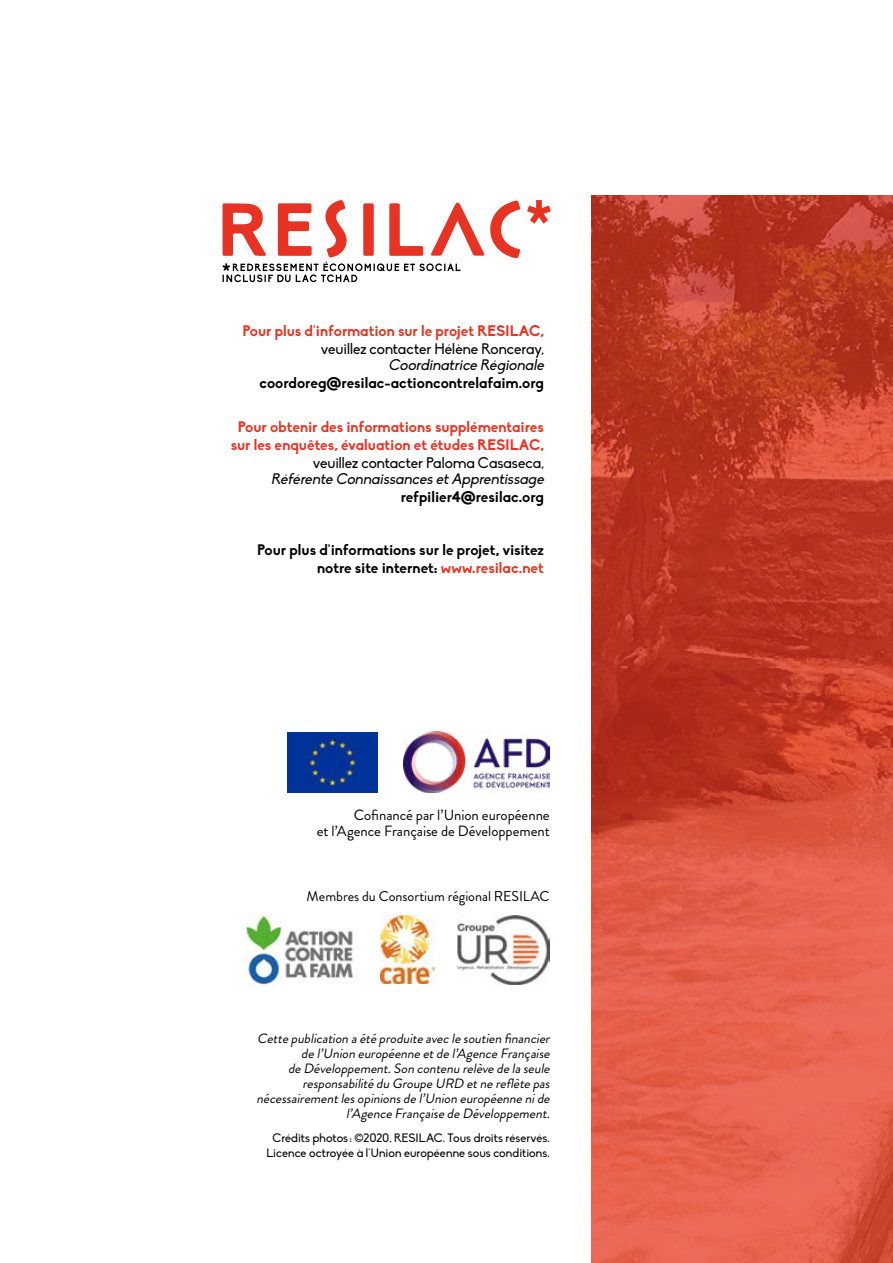
<style>
.page{position:relative;width:893px;height:1263px;background:#fff}
.page>*{position:absolute;margin:0;border:0;box-sizing:border-box;transform-origin:0 0}
.t1{font:700 15px/18px "Biko";letter-spacing:-.005em;color:#000;text-align:right}
.t2{font:700 15px/18px "Biko";letter-spacing:-.005em;color:#e63323;text-align:center}
.t3{font:15px "Biko";letter-spacing:-.005em;color:#000}
.t4{font:italic 15px "Biko";color:#000}
.t5{font:14.85px/16.5px "Brandon Grotesque";letter-spacing:-.005em;color:#000;text-align:right}
.t6{font:14.25px "Brandon Grotesque";letter-spacing:-.005em;color:#000}
.t7{font:italic 13.5px/15px "Brandon Grotesque";color:#000;text-align:right}
.t8{font:12px/15px "Biko";color:#000;text-align:center}
.s1{color:#e63323}
</style>
<div class="page">
<svg style="left:490px;top:201px;width:30px;height:57px"></svg>
<svg style="left:527px;top:200px;width:24px;height:24px"></svg>
<svg style="left:222px;top:200px;width:262px;height:82px"></svg>
<img style="left:457px;top:915px;width:93px;height:69px">
<img style="left:403px;top:732px;width:147px;height:61px">
<img style="left:380px;top:916px;width:54px;height:68px">
<img style="left:287px;top:732px;width:91px;height:61px">
<img style="left:245px;top:914px;width:108px;height:71px">
<svg style="left:591px;top:196px;width:302px;height:1067px;background:#cd4a36"></svg>
<p class="t2" style="left:242px;top:322px;width:303px">Pour plus d'information sur le projet RESILAC,</p>
<p class="t3" style="left:321px;top:340px;width:224px">veuillez contacter Hélène Ronceray,</p>
<p class="t4" style="left:389px;top:357px;width:160px">Coordinatrice Régionale</p>
<p class="t1" style="left:260px;top:374px;width:286px">coordoreg@resilac-actioncontrelafaim.org</p>
<p class="t2" style="left:231px;top:418px;width:315px">Pour obtenir des informations supplémentaires sur les enquêtes, évaluation et études RESILAC,</p>
<p class="t3" style="left:313px;top:454px;width:233px">veuillez contacter Paloma Casaseca,</p>
<p class="t4" style="left:271px;top:471px;width:277px">Référente Connaissances etApprentissage</p>
<p class="t1" style="left:401px;top:488px;width:145px">refpilier4@resilac.org</p>
<p class="t1" style="left:257px;top:541px;width:288px">Pour plus d'informations sur le projet, visitez notre site internet: <span class="s1">www.resilac.net</span></p>
<p class="t5" style="left:317px;top:807px;width:235px">Cofinancé par l’Union européenne<br>et l’Agence Française de Développement</p>
<p class="t6" style="left:307px;top:887px;width:245px">Membres du Consortium régional RESILAC</p>
<p class="t7" style="left:256px;top:1031px;width:298px">Cettepublication aétéproduiteaveclesoutien financier del’Union européenneetdel’AgenceFrançaise deDéveloppement.Son contenurelèvedelaseule responsabilitéduGroupeURD etnereflètepas nécessairementlesopinionsdel’Union européennenide l’AgenceFrançaisedeDéveloppement.</p>
<p class="t8" style="left:266px;top:1130px;width:285px">Crédits photos: ©2020, RESILAC. Tous droits réservés.<br>Licence octroyée à l'Union européenne sous conditions.</p>
</div>
